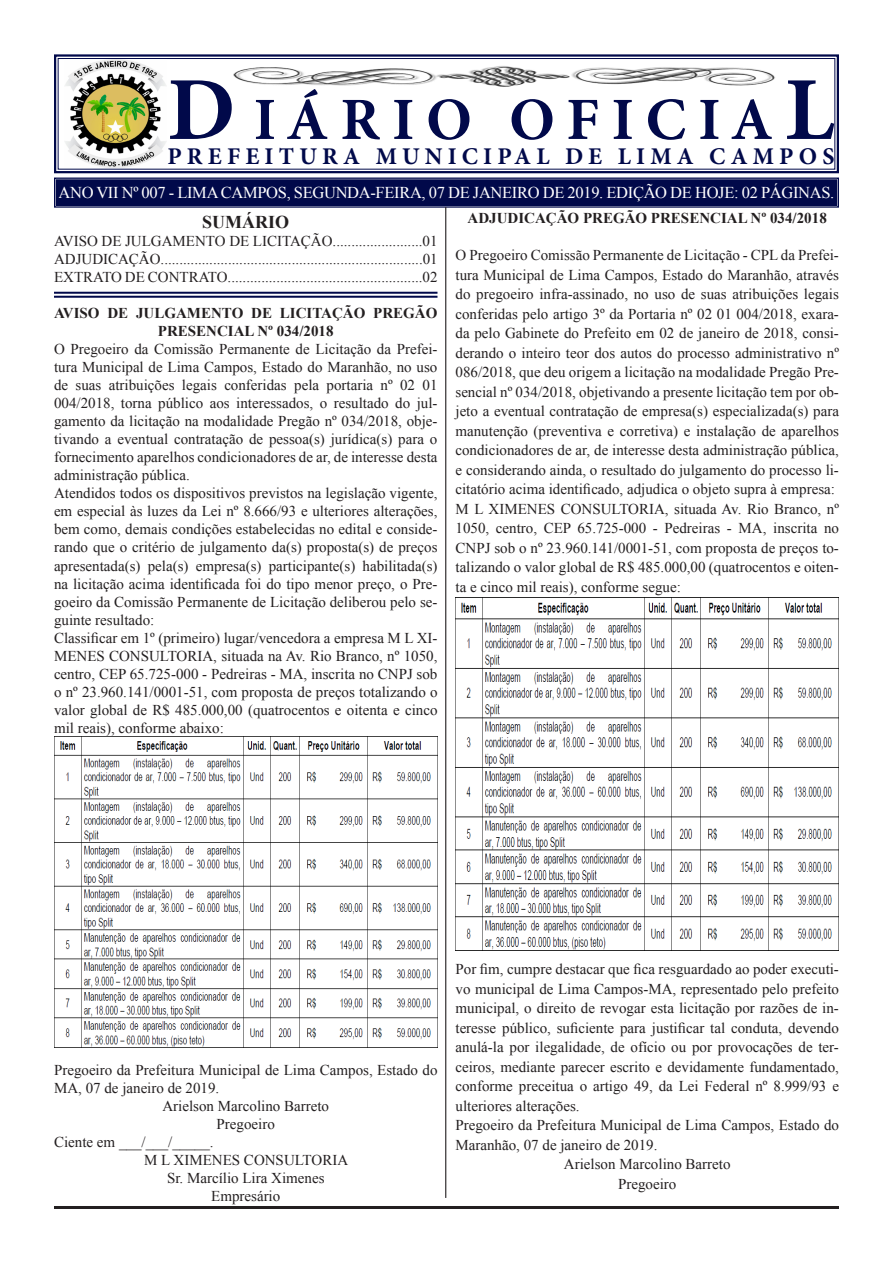
<style>
.page{position:relative;width:893px;height:1263px;background:#fff}
.page>*{position:absolute;margin:0;border:0;box-sizing:border-box;transform-origin:0 0}
.t1{font:700 60px "Minion Pro";letter-spacing:.19em;color:#01094a}
.t2{font:700 24px "Minion Pro";letter-spacing:.215em;color:#01094a}
.t3{font:700 18px "Times New Roman";color:#231f20}
.t4{font:16.5px "Times New Roman";letter-spacing:-.02em;color:#fff}
.t5{font:15px/19.5px "Times New Roman";color:#231f20;text-align:justify}
.t6{font:700 15px/18px "Times New Roman";color:#231f20;text-align:center}
.s1{font-size:90px}
</style>
<div class="page">
<svg style="left:54px;top:54px;width:785px;height:120px"></svg>
<div style="left:58px;top:58px;width:777px;height:112px;border:1px solid #01094a"></div>
<svg style="left:54px;top:177px;width:785px;height:31px;background:#111855"></svg>
<div style="left:56px;top:179px;width:781px;height:27px;border:1px solid #01094a"></div>
<div style="left:57px;top:181px;width:779px;height:23px;border:1px solid #01094a"></div>
<hr style="left:54px;top:1206px;width:785px;height:3px;background:#231f20">
<hr style="left:54px;top:292px;width:383px;height:2px;background:#01094a">
<hr style="left:54px;top:296px;width:383px;height:2px;background:#01094a">
<hr style="left:445px;top:207px;width:1px;height:991px;background:#231f20">
<img style="left:230px;top:66px;width:550px;height:21px">
<img style="left:64px;top:60px;width:102px;height:108px">
<img style="left:54px;top:737px;width:383px;height:310px">
<img style="left:455px;top:597px;width:384px;height:353px">
<p class="t1" style="left:167px;top:77px;width:669px"><span class="s1">D</span>IÁRIO OFICIA<span class="s1">L</span></p>
<p class="t2" style="left:168px;top:140px;width:668px">PREFEITURA MUNICIPAL DE LIMA CAMPOS</p>
<p class="t4" style="left:58px;top:181px;width:777px">ANO VII Nº 007 - LIMA CAMPOS, SEGUNDA-FEIRA, 07 DE JANEIRO DE 2019. EDIÇÃO DE HOJE: 02 PÁGINAS.</p>
<p class="t3" style="left:202px;top:210px;width:88px">SUMÁRIO</p>
<p class="t5" style="left:54px;top:231px;width:385px">AVISO DE JULGAMENTO DE LICITAÇÃO........................01</p>
<p class="t5" style="left:54px;top:249px;width:385px">ADJUDICAÇÃO......................................................................01</p>
<p class="t5" style="left:54px;top:267px;width:385px">EXTRATO DE CONTRATO....................................................02</p>
<p class="t6" style="left:54px;top:304px;width:385px">AVISO DE JULGAMENTO DE LICITAÇÃO PREGÃO<br>PRESENCIAL Nº 034/2018</p>
<p class="t5" style="left:54px;top:340px;width:385px;line-height:18px">O Pregoeiro da Comissão Permanente de Licitação da Prefei&shy;tura Municipal de Lima Campos, Estado do Maranhão, no uso de suas atribuições legais conferidas pela portaria nº 02 01<br>004/2018, torna público aos interessados, o resultado do jul&shy;gamento da licitação na modalidade Pregão nº 034/2018, obje&shy;tivando a eventual contratação de pessoa(s) jurídica(s) para o fornecimento aparelhos condicionadores de ar, de interesse desta administração pública.</p>
<p class="t5" style="left:54px;top:484px;width:385px;line-height:18px">Atendidos todos os dispositivos previstos na legislação vigente, em especial às luzes da Lei nº 8.666/93 e ulteriores alterações, bem como, demais condições estabelecidas no edital e conside&shy;rando que o critério de julgamento da(s) proposta(s) de preços apresentada(s) pela(s) empresa(s) participante(s) habilitada(s) na licitação acima identificada foi do tipo menor preço, o Pre&shy;goeiro da Comissão Permanente de Licitação deliberou pelo se&shy;guinte resultado:</p>
<p class="t5" style="left:54px;top:628px;width:385px;line-height:18px">Classificar em 1º (primeiro) lugar/vencedora a empresa M L XI-MENES CONSULTORIA, situada na Av. Rio Branco, nº 1050, centro, CEP 65.725-000 - Pedreiras - MA, inscrita no CNPJ sob o nº 23.960.141/0001-51, com proposta de preços totalizando o valor global de R$ 485.000,00 (quatrocentos e oitenta e cinco mil reais), conforme abaixo:</p>
<p class="t6" style="left:468px;top:208px;width:361px">ADJUDICAÇÃO PREGÃO PRESENCIAL Nº 034/2018</p>
<p class="t5" style="left:455px;top:245px;width:385px">O Pregoeiro Comissão Permanente de Licitação - CPL da Prefei&shy;tura Municipal de Lima Campos, Estado do Maranhão, através do pregoeiro infra-assinado, no uso de suas atribuições legais conferidas pelo artigo 3º da Portaria nº 02 01 004/2018, exara&shy;da pelo Gabinete do Prefeito em 02 de janeiro de 2018, consi&shy;derando o inteiro teor dos autos do processo administrativo nº 086/2018, que deu origem a licitação na modalidade Pregão Pre&shy;sencial nº 034/2018, objetivando a presente licitação tem por ob&shy;jeto a eventual contratação de empresa(s) especializada(s) para manutenção (preventiva e corretiva) e instalação de aparelhos condicionadores de ar, de interesse desta administração pública, e considerando ainda, o resultado do julgamento do processo li&shy;citatório acima identificado, adjudica o objeto supra à empresa:</p>
<p class="t5" style="left:455px;top:499px;width:385px">M L XIMENES CONSULTORIA, situada Av. Rio Branco, nº 1050, centro, CEP 65.725-000 - Pedreiras - MA, inscrita no CNPJ sob o nº 23.960.141/0001-51, com proposta de preços to&shy;talizando o valor global de R$ 485.000,00 (quatrocentos e oiten&shy;ta e cinco mil reais), conforme segue:</p>
<p class="t5" style="left:54px;top:1060px;width:385px;line-height:18px">Pregoeiro da Prefeitura Municipal de Lima Campos, Estado do<br>MA, 07 de janeiro de 2019.</p>
<p class="t5" style="left:162px;top:1095px;width:168px">Arielson Marcolino Barreto</p>
<p class="t5" style="left:217px;top:1113px;width:60px">Pregoeiro</p>
<p class="t5" style="left:54px;top:1131px;width:161px">Ciente em ___/___/_____.</p>
<p class="t5" style="left:144px;top:1149px;width:206px">M L XIMENES CONSULTORIA</p>
<p class="t5" style="left:167px;top:1167px;width:159px">Sr. Marcílio Lira Ximenes</p>
<p class="t5" style="left:211px;top:1185px;width:71px">Empresário</p>
<p class="t5" style="left:455px;top:959px;width:385px">Por fim, cumpre destacar que fica resguardado ao poder executi&shy;vo municipal de Lima Campos-MA, representado pelo prefeito municipal, o direito de revogar esta licitação por razões de in&shy;teresse público, suficiente para justificar tal conduta, devendo anulá-la por ilegalidade, de ofício ou por provocações de ter&shy;ceiros, mediante parecer escrito e devidamente fundamentado, conforme preceitua o artigo 49, da Lei Federal nº 8.999/93 e ulteriores alterações.</p>
<p class="t5" style="left:455px;top:1115px;width:385px">Pregoeiro da Prefeitura Municipal de Lima Campos, Estado do<br>Maranhão, 07 de janeiro de 2019.</p>
<p class="t5" style="left:564px;top:1154px;width:168px">Arielson Marcolino Barreto</p>
<p class="t5" style="left:618px;top:1174px;width:60px">Pregoeiro</p>
</div>
